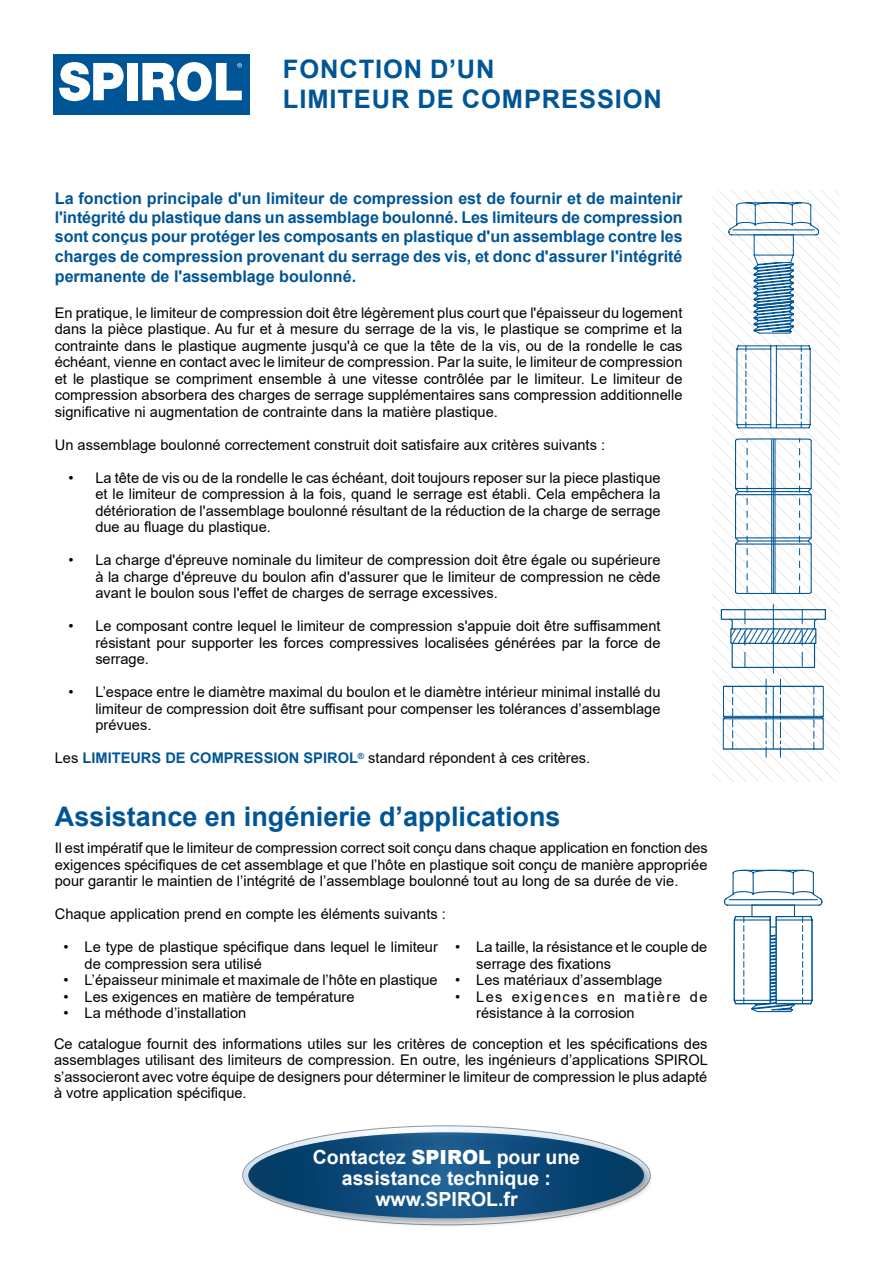
<style>
.page{position:relative;width:893px;height:1263px;background:#fff}
.page>*{position:absolute;margin:0;border:0;box-sizing:border-box;transform-origin:0 0}
.t1{font:700 27px "Arial";color:#005596}
.t2{font:700 25.5px/30px "Arial";letter-spacing:.035em;color:#005596}
.t3{font:700 19.5px/21px "Arial";color:#fff;text-align:center}
.t4{font:700 16.2px/19.5px "Arial";color:#005596;text-align:justify}
.t5{font:14.7px/16.5px "Arial";color:#000;text-align:justify}
.t6{font:14.7px/16.5px "Arial";letter-spacing:.045em;color:#000}
.s1{font-weight:700;color:#005596}
.s2{font-weight:900}
</style>
<div class="page">
<div style="left:246px;top:1130px;width:407px;height:98px;background:#000;opacity:.3"></div>
<svg style="left:248px;top:1132px;width:396px;height:86px;background:#104d7c"></svg>
<div style="left:53px;top:54px;width:196px;height:60px;background:#005596"></div>
<div style="left:127px;top:63px;width:10px;height:37px;background:#fff"></div>
<svg style="left:59px;top:62px;width:65px;height:39px"></svg>
<svg style="left:142px;top:62px;width:100px;height:40px"></svg>
<svg style="left:724px;top:870px;width:98px;height:142px"></svg>
<svg style="left:712px;top:190px;width:128px;height:592px"></svg>
<h2 class="t2" style="left:283px;top:55px;width:381px">FONCTION D’UN<br>LIMITEUR DE COMPRESSION</h2>
<p class="t4" style="left:55px;top:188px;width:629px">La fonction principale d'un limiteur de compression est de fournir et de maintenir l'intégrité du plastique dans un assemblage boulonné. Les limiteurs de compression sont conçus pour protéger les composants en plastique d'un assemblage contre les charges de compression provenant du serrage des vis, et donc d'assurer l'intégrité permanente de l'assemblage boulonné.</p>
<p class="t5" style="left:55px;top:304px;width:629px">En pratique, le limiteur de compression doit être légèrement plus court que l'épaisseur du logement dans la pièce plastique. Au fur et à mesure du serrage de la vis, le plastique se comprime et la contrainte dans le plastique augmente jusqu'à ce que la tête de la vis, ou de la rondelle le cas échéant, vienne en contact avec le limiteur de compression. Par la suite, le limiteur de compression et le plastique se compriment ensemble à une vitesse contrôlée par le limiteur. Le limiteur de compression absorbera des charges de serrage supplémentaires sans compression additionnelle significative ni augmentation de contrainte dans la matière plastique.</p>
<p class="t5" style="left:55px;top:436px;width:552px">Un assemblage boulonné correctement construit doit satisfaire aux critères suivants :</p>
<p class="t5" style="left:95px;top:469px;width:567px;text-indent:-27px">• La tête de vis ou de la rondelle le cas échéant, doit toujours reposer sur la piece plastique et le limiteur de compression à la fois, quand le serrage est établi. Cela empêchera la détérioration de l'assemblage boulonné résultant de la réduction de la charge de serrage due au fluage du plastique.</p>
<p class="t5" style="left:95px;top:552px;width:567px;text-indent:-27px">• La charge d'épreuve nominale du limiteur de compression doit être égale ou supérieure à la charge d'épreuve du boulon afin d'assurer que le limiteur de compression ne cède avant le boulon sous l'effet de charges de serrage excessives.</p>
<p class="t5" style="left:95px;top:618px;width:567px;text-indent:-27px">• Le composant contre lequel le limiteur de compression s'appuie doit être suffisamment résistant pour supporter les forces compressives localisées générées par la force de serrage.</p>
<p class="t5" style="left:95px;top:684px;width:567px;text-indent:-27px">• L’espace entre le diamètre maximal du boulon et le diamètre intérieur minimal installé du limiteur de compression doit être suffisant pour compenser les tolérances d’assemblage prévues.</p>
<p class="t5" style="left:55px;top:750px;width:537px">Les <span class="s1">LIMITEURS DE COMPRESSION SPIROL</span><sup>®</sup> standard répondent à ces critères.</p>
<h1 class="t1" style="left:55px;top:797px;width:507px">Assistance en ingénierie d’applications</h1>
<p class="t5" style="left:55px;top:839px;width:654px">Il est impératif que le limiteur de compression correct soit conçu dans chaque application en fonction des exigences spécifiques de cet assemblage et que l’hôte en plastique soit conçu de manière appropriée pour garantir le maintien de l’intégrité de l’assemblage boulonné tout au long de sa durée de vie.</p>
<p class="t5" style="left:55px;top:905px;width:392px">Chaque application prend en compte les éléments suivants :</p>
<p class="t5" style="left:85px;top:938px;width:355px;text-indent:-21px">• Le type de plastique spécifique dans lequel le limiteur de compression sera utilisé</p>
<p class="t5" style="left:63px;top:971px;width:376px">• L’épaisseur minimale et maximale de l’hôte en plastique</p>
<p class="t5" style="left:63px;top:988px;width:293px">• Les exigences en matière de température</p>
<p class="t5" style="left:54px;top:997px;width:655px;line-height:30.6px;text-indent:9px">• La méthode d’installation<br>Ce catalogue fournit des informations utiles sur les critères de conception et les spécifications des</p>
<p class="t5" style="left:54px;top:1051px;width:655px">assemblages utilisant des limiteurs de compression. En outre, les ingénieurs d’applications SPIROL s’associeront avec votre équipe de designers pour déterminer le limiteur de compression le plus adapté à votre application spécifique.</p>
<p class="t5" style="left:476px;top:938px;width:233px;text-indent:-21px">• La taille, la résistance et le couple de serrage des fixations</p>
<p class="t5" style="left:455px;top:971px;width:209px">• Les matériaux d’assemblage</p>
<p class="t6" style="left:476px;top:988px;width:233px;text-indent:-21px">• Les exigences en matière de résistance à la corrosion</p>
<h3 class="t3" style="left:313px;top:1147px;width:269px">Contactez <span class="s2">SPIROL</span> pour une assistance technique : www.SPIROL.fr</h3>
</div>
